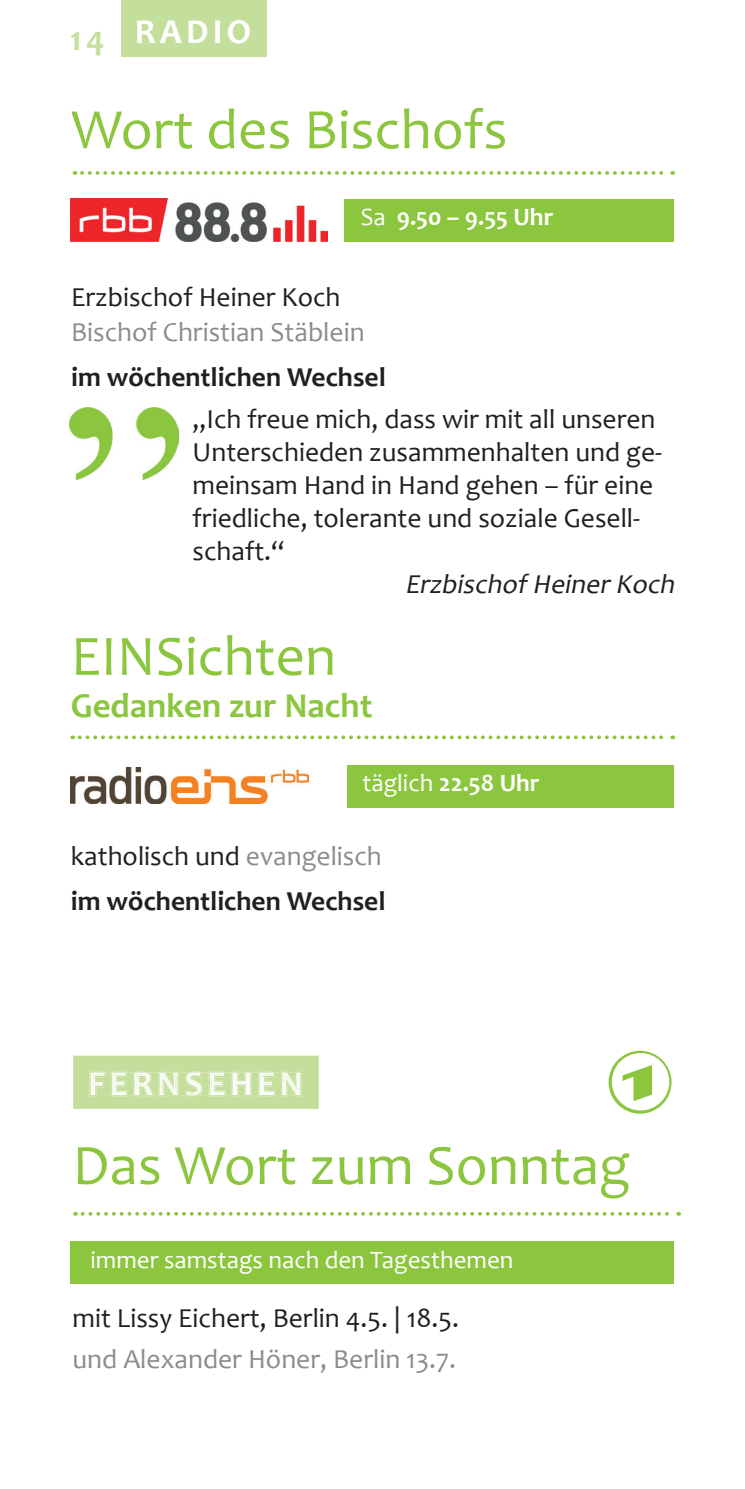
<style>
.page{position:relative;width:745px;height:1489px;background:#fff}
.page>*{position:absolute;margin:0;border:0;box-sizing:border-box;transform-origin:0 0}
.t1{font:57.5px "Candara";color:#8bc63e}
.t2{font:700 35px "Candara";color:#8bc63e}
.t3{font:700 35px "Candara";letter-spacing:.12em;color:#fff}
.t4{font:700 35px "Candara";color:#c4df9b}
.t5{font:27.5px/33px "Candara";color:#231f20}
.t6{font:700 27.5px/45px "Candara";color:#231f20}
.t7{font:27.5px "Candara";color:#8a8c8f}
.t8{font:italic 27.5px "Candara";color:#231f20}
.t9{font:25px "Candara";color:#fff}
.t10{font:700 25px "Candara";color:#fff}
.s1{font-weight:400}
.s2{font-weight:400;color:#8a8c8f}
</style>
<div class="page">
<img style="left:71px;top:767px;width:237px;height:37px">
<div style="left:344px;top:199px;width:329px;height:42px;background:#8bc63e"></div>
<div style="left:347px;top:764px;width:326px;height:43px;background:#8bc63e"></div>
<div style="left:71px;top:1240px;width:602px;height:43px;background:#8bc63e"></div>
<svg style="left:608px;top:1050px;width:64px;height:64px"></svg>
<svg style="left:73px;top:1055px;width:245px;height:53px;background:#c6e09f"></svg>
<svg style="left:82px;top:171px;width:590px;height:4px"></svg>
<svg style="left:80px;top:735px;width:592px;height:4px"></svg>
<svg style="left:82px;top:1212px;width:596px;height:3px"></svg>
<div style="left:120px;top:0;width:146px;height:57px;background:#c4df9b"></div>
<img style="left:71px;top:198px;width:256px;height:43px">
<img style="left:70px;top:407px;width:108px;height:72px">
<p class="t4" style="left:70px;top:18px;width:36px">14</p>
<p class="t3" style="left:135px;top:11px;width:118px">RADIO</p>
<h1 class="t1" style="left:71px;top:95px;width:437px">Wort des Bischofs</h1>
<p class="t10" style="left:360px;top:202px;width:194px"><span class="s1">Sa</span> 9.50 – 9.55 Uhr</p>
<p class="t5" style="left:71px;top:280px;width:271px">Erzbischof Heiner Koch</p>
<p class="t7" style="left:71px;top:315px;width:295px">Bischof Christian Stäblein</p>
<p class="t6" style="left:71px;top:354px;width:316px">im wöchentlichen Wechsel</p>
<p class="t5" style="left:192px;top:402px;width:471px">„Ich freue mich, dass wir mit all unseren Unterschieden zusammenhalten und ge&shy;meinsam Hand in Hand gehen – für eine friedliche, tolerante und soziale Gesell&shy;schaft.“</p>
<p class="t8" style="left:404px;top:567px;width:276px">ErzbischofHeinerKoch</p>
<h1 class="t1" style="left:71px;top:621px;width:266px">EINSichten</h1>
<p class="t2" style="left:71px;top:684px;width:303px">Gedanken zur Nacht</p>
<p class="t10" style="left:362px;top:768px;width:178px"><span class="s1">täglich</span> 22.58 Uhr</p>
<p class="t6" style="left:71px;top:833px;width:316px"><span class="s1">katholisch und</span> <span class="s2">evangelisch </span>im wöchentlichen Wechsel</p>
<p class="t3" style="left:88px;top:1062px;width:216px">FERNSEHEN</p>
<h1 class="t1" style="left:72px;top:1130px;width:559px">Das Wort zum Sonntag</h1>
<p class="t9" style="left:90px;top:1244px;width:424px">immer samstags nach den Tagesthemen</p>
<p class="t5" style="left:72px;top:1301px;width:388px">mit Lissy Eichert, Berlin 4.5. | 18.5.</p>
<p class="t7" style="left:72px;top:1342px;width:385px">und Alexander Höner, Berlin 13.7.</p>
</div>
